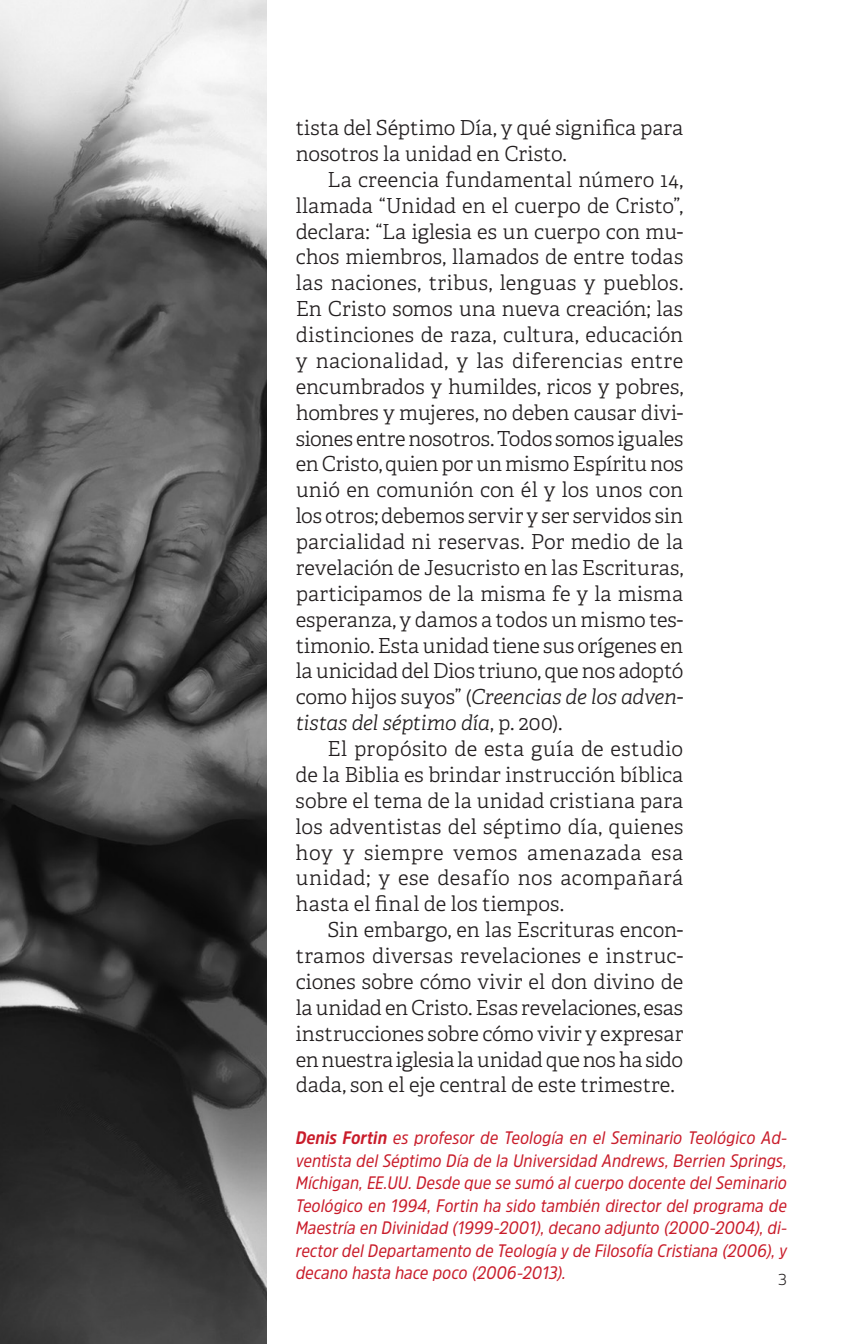
<style>
.page{position:relative;width:853px;height:1344px;background:#fff}
.page>*{position:absolute;margin:0;border:0;box-sizing:border-box;transform-origin:0 0}
.t1{font:300 20.7px/25.9px "Adelle Basic";color:#231f20;text-align:justify}
.t2{font:italic 18px/22.5px "Amsi Pro Narw";color:#c91c2a;text-align:justify}
.t3{font:300 15.75px "Amsi Pro";color:#231f20}
.s1{font-style:italic}
.s2{font-weight:700}
</style>
<div class="page">
<img style="left:0;top:0;width:266px;height:1344px">
<p class="t1" style="left:296px;top:115px;width:389px">tista del Séptimo Día, y qué significa para nosotros la unidad en Cristo.</p>
<p class="t1" style="left:296px;top:166px;width:389px;text-indent:32px">La creencia fundamental número 14, llamada “Unidad en el cuerpo de Cristo”, declara: “La iglesia es un cuerpo con mu&shy;chos miembros, llamados de entre todas las naciones, tribus, lenguas y pueblos.<br>En Cristo somos una nueva creación; las distinciones de raza, cultura, educación y nacionalidad, y las diferencias entre encumbrados y humildes, ricos y pobres, hombres y mujeres, no deben causar divi&shy;siones entre nosotros. Todos somos iguales en Cristo, quien por un mismo Espíritu nos unió en comunión con él y los unos con los otros; debemos servir y ser servidos sin parcialidad ni reservas. Por medio de la revelación de Jesucristo en las Escrituras, participamos de la misma fe y la misma esperanza, y damos a todos un mismo tes&shy;timonio. Esta unidad tiene sus orígenes en la unicidad del Dios triuno, que nos adoptó como hijos suyos” (<span class="s1">Creencias de los adven&shy;tistas del séptimo día</span>, p. 200).</p>
<p class="t1" style="left:296px;top:736px;width:389px;text-indent:32px">El propósito de esta guía de estudio de la Biblia es brindar instrucción bíblica sobre el tema de la unidad cristiana para los adventistas del séptimo día, quienes hoy y siempre vemos amenazada esa unidad; y ese desafío nos acompañará hasta el final de los tiempos.</p>
<p class="t1" style="left:296px;top:917px;width:389px;text-indent:32px">Sin embargo, en las Escrituras encon&shy;tramos diversas revelaciones e instruc&shy;ciones sobre cómo vivir el don divino de la unidad en Cristo. Esas revelaciones, esas instrucciones sobre cómo vivir y expresar en nuestra iglesia la unidad que nos ha sido dada, son el eje central de este trimestre.</p>
<p class="t2" style="left:296px;top:1126px;width:493px"><span class="s2">Denis Fortin</span> es profesor de Teología en el Seminario Teológico Ad&shy;ventista del Séptimo Día de la Universidad Andrews, Berrien Springs, Míchigan, EE.UU. Desde que se sumó al cuerpo docente del Seminario Teológico en 1994, Fortin ha sido también director del programa de Maestría en Divinidad (1999-2001), decano adjunto (2000-2004), di&shy;rector del Departamento de Teología y de Filosofía Cristiana (2006), y decano hasta hace poco (2006-2013).</p>
<p class="t3" style="left:778px;top:1269px;width:10px">3</p>
</div>
